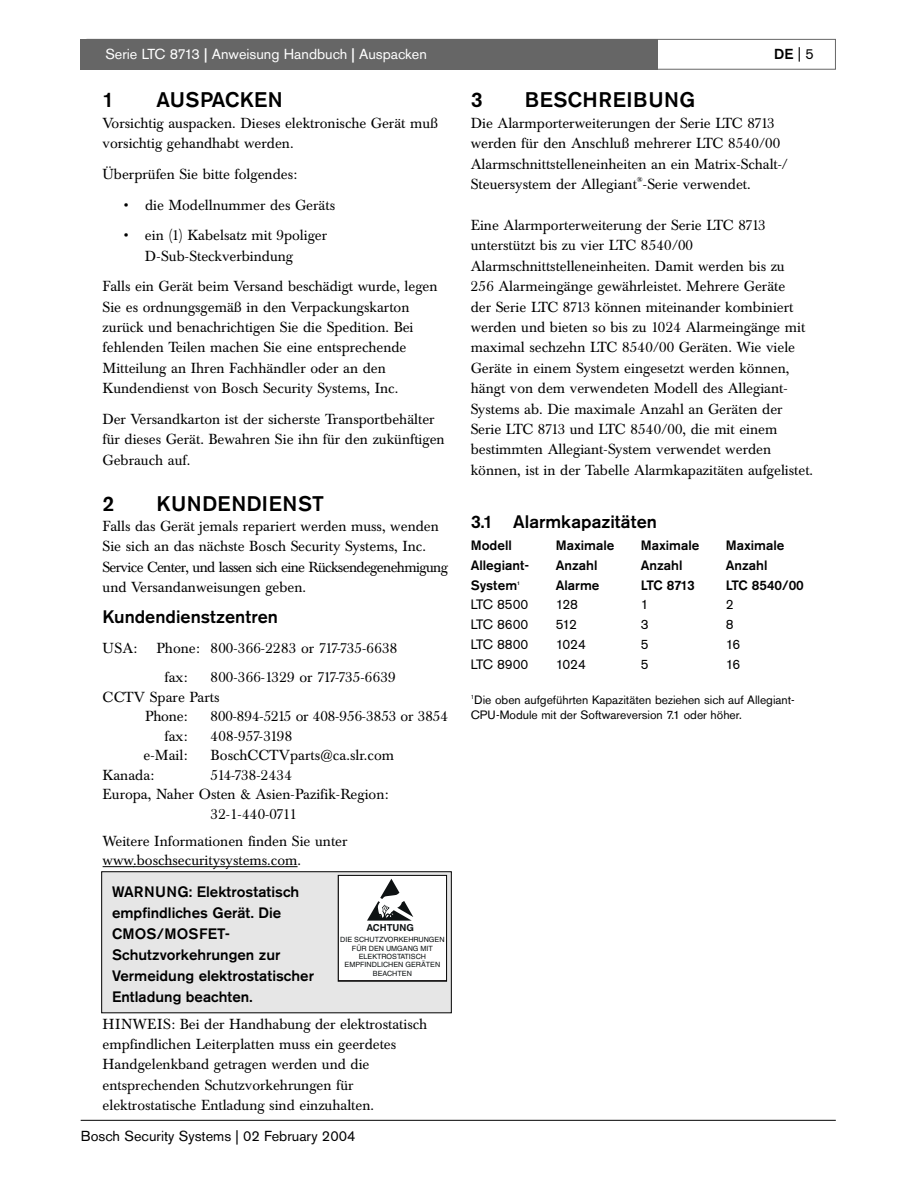
<style>
.page{position:relative;width:918px;height:1188px;background:#fff}
.page>*{position:absolute;margin:0;border:0;box-sizing:border-box;transform-origin:0 0}
.t1{font:500 21px "Akzidenz Grotesk BQ";letter-spacing:.03em;color:#000}
.t2{font:500 18px "Akzidenz Grotesk BQ";color:#000}
.t3{font:500 15px/21px "Akzidenz Grotesk BQ";color:#000}
.t4{font:14.4px/20.4px "Baskerville BQ";color:#000}
.t5{font:14.4px "Baskerville BQ";letter-spacing:.02em;color:#000}
.t6{font:14.4px "Akzidenz Grotesk BQ";color:#fff}
.t7{font:14.4px "Akzidenz Grotesk BQ";color:#000}
.t8{font:500 14.4px "Akzidenz Grotesk BQ";color:#000}
.t9{font:500 13.5px "Akzidenz Grotesk BQ";color:#000}
.t10{font:13.5px "Akzidenz Grotesk BQ";color:#000}
.t11{font:12px/15px "Akzidenz Grotesk BQ";color:#000}
.t12{font:700 9.6px "Helvetica";color:#0e1213}
.t13{font:7.2px/8.4px "Helvetica";color:#0e1213;text-align:center}
.t14{font:7.2px "Baskerville BQ";color:#000}
.t15{font:6px "Akzidenz Grotesk BQ";color:#000}
.t16{font:500 5.25px "Akzidenz Grotesk BQ";color:#000}
.s1{font-weight:500}
.s2{font-weight:400}
</style>
<div class="page">
<div style="left:87px;top:39px;width:749px;height:31px;border:1px solid #666"></div>
<div style="left:81px;top:39px;width:577px;height:31px;background:#666"></div>
<hr style="left:81px;top:1120px;width:755px;height:1px;background:#000">
<hr style="left:103px;top:866px;width:31px;height:1px;background:#000">
<hr style="left:133px;top:866px;width:32px;height:1px;background:#000">
<hr style="left:164px;top:866px;width:134px;height:1px;background:#000">
<div style="left:102px;top:872px;width:349px;height:140px;background:#e6e6e6"></div>
<div style="left:101px;top:871px;width:351px;height:142px;border:1px solid #000"></div>
<div style="left:340px;top:877px;width:105px;height:103px;background:#fff"></div>
<div style="left:338px;top:875px;width:109px;height:107px;border:1px solid #000"></div>
<p class="t6" style="left:105px;top:49px;width:323px">Serie LTC 8713 <span class="s1">|</span> Anweisung Handbuch <span class="s1">|</span> Auspacken</p>
<h1 class="t1" style="left:103px;top:92px;width:13px">1</h1>
<h1 class="t1" style="left:157px;top:92px;width:128px">AUSPACKEN</h1>
<p class="t4" style="left:103px;top:114px;width:337px">Vorsichtig auspacken. Dieses elektronische Gerät muß vorsichtig gehandhabt werden.</p>
<p class="t4" style="left:103px;top:165px;width:196px">Überprüfen Sie bitte folgendes:</p>
<p class="t4" style="left:124px;top:196px;width:213px">• die Modellnummer des Geräts</p>
<p class="t4" style="left:145px;top:226px;width:184px;text-indent:-21px">• ein (1) Kabelsatz mit 9poliger<br>D-Sub-Steckverbindung</p>
<p class="t4" style="left:103px;top:277px;width:337px">Falls ein Gerät beim Versand beschädigt wurde, legen Sie es ordnungsgemäß in den Verpackungskarton zurück und benachrichtigen Sie die Spedition. Bei fehlenden Teilen machen Sie eine entsprechende Mitteilung an Ihren Fachhändler oder an den Kundendienst von Bosch Security Systems, Inc.</p>
<p class="t4" style="left:103px;top:410px;width:344px">Der Versandkarton ist der sicherste Transportbehälter für dieses Gerät. Bewahren Sie ihn für den zukünftigen<br>Gebrauch auf.</p>
<h1 class="t1" style="left:103px;top:495px;width:13px">2</h1>
<h1 class="t1" style="left:157px;top:495px;width:169px">KUNDENDIENST</h1>
<p class="t4" style="left:103px;top:517px;width:347px">Falls das Gerät jemals repariert werden muss, wenden Sie sich an das nächste Bosch Security Systems, Inc.<br>Service Center, und lassen sich eine Rücksendegenehmigung und Versandanweisungen geben.</p>
<p class="t2" style="left:103px;top:609px;width:177px">Kundendienstzentren</p>
<p class="t4" style="left:103px;top:639px;width:36px">USA:</p>
<p class="t4" style="left:165px;top:634px;width:234px;line-height:29.7px;text-indent:-8px">Phone: 800-366-2283 or 717-735-6638 fax:</p>
<p class="t5" style="left:211px;top:672px;width:187px">800-366-1329 or 717-735-6639</p>
<p class="t4" style="left:103px;top:688px;width:118px">CCTV Spare Parts</p>
<p class="t4" style="left:145px;top:707px;width:44px">Phone:</p>
<p class="t4" style="left:211px;top:707px;width:239px">800-894-5215 or 408-956-3853 or 3854</p>
<p class="t4" style="left:165px;top:727px;width:25px">fax:</p>
<p class="t5" style="left:211px;top:730px;width:83px">408-957-3198</p>
<p class="t4" style="left:144px;top:746px;width:46px">e-Mail:</p>
<p class="t4" style="left:211px;top:746px;width:185px">BoschCCTVparts@ca.slr.com</p>
<p class="t4" style="left:103px;top:766px;width:53px">Kanada:</p>
<p class="t5" style="left:211px;top:769px;width:83px">514-738-2434</p>
<p class="t4" style="left:103px;top:785px;width:288px">Europa, Naher Osten &amp; Asien-Pazifik-Region:</p>
<p class="t4" style="left:211px;top:805px;width:88px">32-1-440-0711</p>
<p class="t4" style="left:103px;top:832px;width:246px;line-height:19.5px">Weitere Informationen finden Sie unter www.boschsecuritysystems.com.</p>
<p class="t3" style="left:112px;top:883px;width:203px">WARNUNG: Elektrostatisch empfindliches Gerät. Die<br>CMOS/MOSFET-<br>Schutzvorkehrungen zur<br>Vermeidung elektrostatischer<br>Entladung beachten.</p>
<p class="t12" style="left:366px;top:925px;width:49px">ACHTUNG</p>
<p class="t13" style="left:340px;top:936px;width:106px">DIE SCHUTZVORKEHRUNGEN<br>FÜR DEN UMGANG MIT<br>ELEKTROSTATISCH<br>EMPFINDLICHEN GERÄTEN<br>BEACHTEN</p>
<p class="t4" style="left:103px;top:1015px;width:326px">HINWEIS: Bei der Handhabung der elektrostatisch empfindlichen Leiterplatten muss ein geerdetes Handgelenkband getragen werden und die entsprechenden Schutzvorkehrungen für elektrostatische Entladung sind einzuhalten.</p>
<p class="t7" style="left:81px;top:1130px;width:276px">Bosch Security Systems | 02 February 2004</p>
<p class="t8" style="left:774px;top:49px;width:41px">DE<span class="s2">|5</span></p>
<h1 class="t1" style="left:471px;top:92px;width:13px">3</h1>
<h1 class="t1" style="left:525px;top:92px;width:172px">BESCHREIBUNG</h1>
<p class="t4" style="left:471px;top:114px;width:319px">Die Alarmporterweiterungen der Serie LTC 8713 werden für den Anschluß mehrerer LTC 8540/00<br>Alarmschnittstelleneinheiten an ein Matrix-Schalt-/ Steuersystem der Allegiant -Serie verwendet.</p>
<p class="t14" style="left:637px;top:177px;width:7px">®</p>
<p class="t4" style="left:471px;top:216px;width:344px">Eine Alarmporterweiterung der Serie LTC 8713 unterstützt bis zu vier LTC 8540/00<br>Alarmschnittstelleneinheiten. Damit werden bis zu<br>256 Alarmeingänge gewährleistet. Mehrere Geräte<br>der Serie LTC 8713 können miteinander kombiniert werden und bieten so bis zu 1024 Alarmeingänge mit maximal sechzehn LTC 8540/00 Geräten. Wie viele Geräte in einem System eingesetzt werden können, hängt von dem verwendeten Modell des Allegiant-Systems ab. Die maximale Anzahl an Geräten der Serie LTC 8713 und LTC 8540/00, die mit einem bestimmten Allegiant-System verwendet werden können, ist in der Tabelle Alarmkapazitäten aufgelistet.</p>
<p class="t2" style="left:471px;top:514px;width:188px">3.1 Alarmkapazitäten</p>
<p class="t9" style="left:471px;top:540px;width:43px">Modell</p>
<p class="t9" style="left:556px;top:540px;width:60px">Maximale</p>
<p class="t9" style="left:641px;top:540px;width:60px">Maximale</p>
<p class="t9" style="left:726px;top:540px;width:60px">Maximale</p>
<p class="t9" style="left:471px;top:560px;width:60px">Allegiant-</p>
<p class="t9" style="left:556px;top:560px;width:43px">Anzahl</p>
<p class="t9" style="left:641px;top:560px;width:43px">Anzahl</p>
<p class="t9" style="left:726px;top:560px;width:43px">Anzahl</p>
<p class="t9" style="left:471px;top:580px;width:48px">System</p>
<p class="t16" style="left:517px;top:581px;width:4px">1</p>
<p class="t9" style="left:556px;top:580px;width:45px">Alarme</p>
<p class="t9" style="left:641px;top:580px;width:55px">LTC 8713</p>
<p class="t9" style="left:726px;top:580px;width:79px">LTC 8540/00</p>
<p class="t10" style="left:471px;top:599px;width:59px">LTC 8500</p>
<p class="t10" style="left:556px;top:599px;width:24px">128</p>
<p class="t10" style="left:641px;top:599px;width:9px">1</p>
<p class="t10" style="left:726px;top:599px;width:9px">2</p>
<p class="t10" style="left:471px;top:619px;width:59px">LTC 8600</p>
<p class="t10" style="left:556px;top:619px;width:23px">512</p>
<p class="t10" style="left:641px;top:619px;width:9px">3</p>
<p class="t10" style="left:726px;top:619px;width:9px">8</p>
<p class="t10" style="left:471px;top:639px;width:59px">LTC 8800</p>
<p class="t10" style="left:556px;top:639px;width:32px">1024</p>
<p class="t10" style="left:641px;top:639px;width:9px">5</p>
<p class="t10" style="left:726px;top:639px;width:16px">16</p>
<p class="t10" style="left:471px;top:659px;width:59px">LTC 8900</p>
<p class="t10" style="left:556px;top:659px;width:32px">1024</p>
<p class="t10" style="left:641px;top:659px;width:9px">5</p>
<p class="t10" style="left:726px;top:659px;width:16px">16</p>
<p class="t15" style="left:471px;top:694px;width:5px">1</p>
<p class="t11" style="left:471px;top:694px;width:325px">Die oben aufgeführten Kapazitäten beziehen sich auf Allegiant-<br>CPU-Module mit der Softwareversion 7.1 oder höher.</p>
</div>
